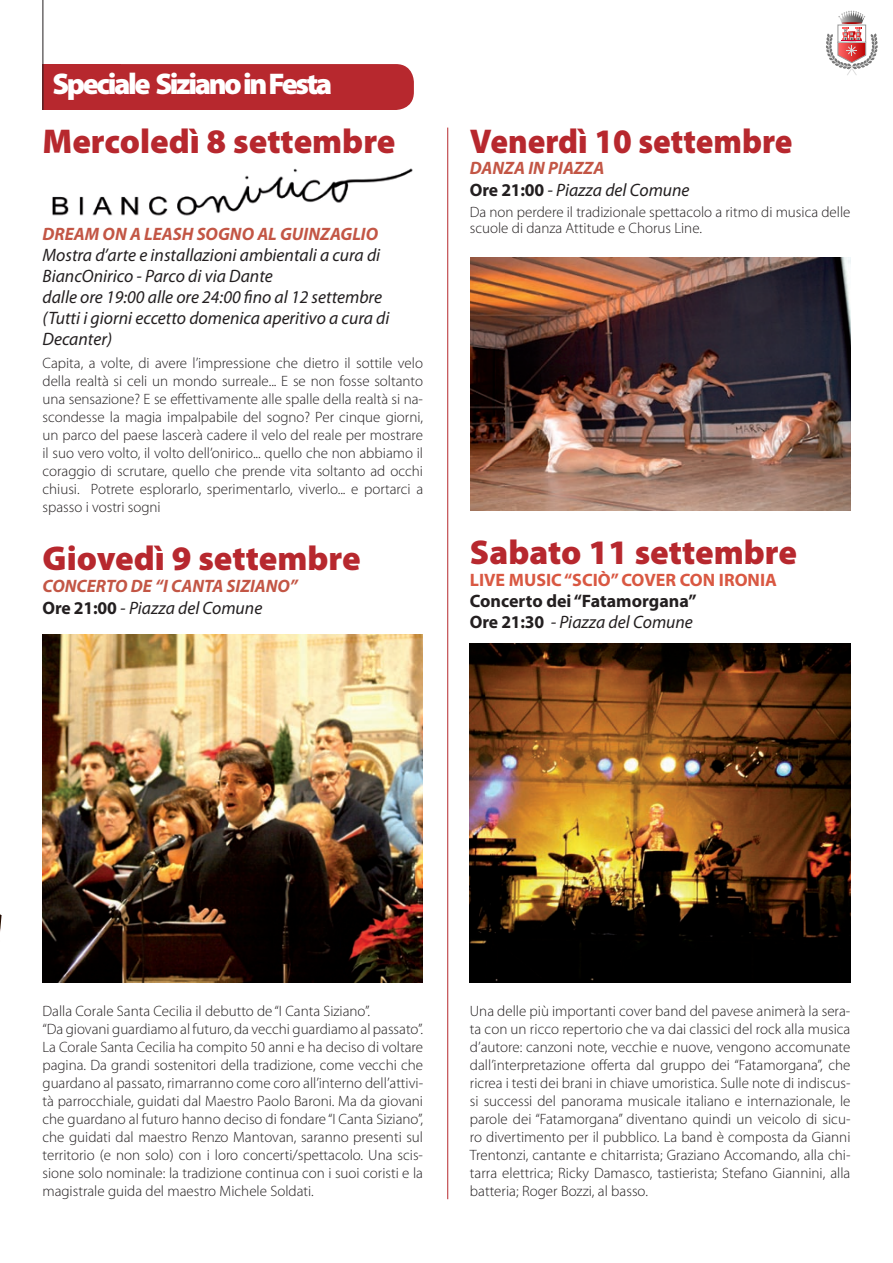
<style>
.page{position:relative;width:893px;height:1263px;background:#fff}
.page>*{position:absolute;margin:0;border:0;box-sizing:border-box;transform-origin:0 0}
.t1{font:900 34.5px "Myriad Pro";color:#b7282e}
.t2{font:900 34.5px "Myriad Pro";color:#b7282e;scale:.95 1}
.t3{font:900 30px "Myriad Pro";letter-spacing:-.08em;color:#fff}
.t4{font:italic 18px/21px "Myriad Pro";color:#231f20}
.t5{font:italic 700 18px/21.6px "Myriad Pro";color:#c35645}
.t6{font:700 18px/21px "Myriad Pro";color:#231f20}
.t7{font:700 18px "Myriad Pro";color:#d95842}
.t8{font:300 15px/18px "Myriad Pro";color:#231f20;text-align:justify}
.s1{font-style:normal;color:#231f20}
.s2{font-weight:400;color:#231f20}
.s3{font-weight:700;color:#c35645}
.s4{font-weight:700;font-style:normal}
.s5{font-weight:400;font-style:italic}
</style>
<div class="page">
<svg style="left:826px;top:11px;width:52px;height:64px"></svg>
<div style="left:43px;top:64px;width:78px;height:46px;background:#b7282e"></div>
<div style="left:74px;top:64px;width:340px;height:46px;background:#b7282e;border-radius:18px"></div>
<hr style="left:43px;top:0;width:1px;height:110px;background:#231f20">
<hr style="left:447px;top:128px;width:1px;height:1071px;background:#b7282e">
<img style="left:52px;top:168px;width:361px;height:48px">
<img style="left:471px;top:258px;width:379px;height:252px">
<img style="left:43px;top:634px;width:379px;height:348px">
<svg style="left:0;top:914px;width:2px;height:18px"></svg>
<img style="left:469px;top:644px;width:381px;height:338px">
<h2 class="t3" style="left:52px;top:67px;width:281px">Speciale Siziano in Festa</h2>
<h1 class="t1" style="left:43px;top:122px;width:355px">Mercoledì 8 settembre</h1>
<p class="t5" style="left:43px;top:222px;width:337px">DREAM ON A LEASH SOGNO AL GUINZAGLIO</p>
<p class="t4" style="left:43px;top:244px;width:348px">Mostra d’arte e installazioni ambientali a cura di BiancOnirico - Parco di via Dante<br>dalle ore 19:00 alle ore 24:00 fino al 12 settembre (Tutti i giorni eccetto domenica aperitivo a cura di Decanter)</p>
<p class="t8" style="left:43px;top:354px;width:382px">Capita, a volte, di avere l’impressione che dietro il sottile velo della realtà si celi un mondo surreale... E se non fosse soltanto una sensazione? E se effettivamente alle spalle della realtà si na&shy;scondesse la magia impalpabile del sogno? Per cinque giorni, un parco del paese lascerà cadere il velo del reale per mostrare il suo vero volto, il volto dell’onirico... quello che non abbiamo il coraggio di scrutare, quello che prende vita soltanto ad occhi chiusi. Potrete esplorarlo, sperimentarlo, viverlo... e portarci a spasso i vostri sogni</p>
<h1 class="t1" style="left:43px;top:539px;width:320px">Giovedì 9 settembre</h1>
<p class="t5" style="left:43px;top:574px;width:257px">CONCERTO DE “I CANTA SIZIANO”<br><span class="s1">Ore 21:00</span> <span class="s2">- Piazza del Comune</span></p>
<h1 class="t2" style="left:470px;top:122px;width:341px">Venerdì 10 settembre</h1>
<p class="t4" style="left:470px;top:157px;width:221px;line-height:21.6px"><span class="s3">DANZA IN PIAZZA<br></span><span class="s4">Ore 21:00</span> - Piazza del Comune</p>
<p class="t8" style="left:470px;top:204px;width:382px;line-height:16.5px">Da non perdere il tradizionale spettacolo a ritmo di musica delle scuole di danza Attitude e Chorus Line.</p>
<h1 class="t1" style="left:470px;top:533px;width:329px">Sabato 11 settembre</h1>
<p class="t7" style="left:470px;top:568px;width:309px">LIVE MUSIC “SCIÒ” COVER CON IRONIA</p>
<p class="t6" style="left:470px;top:589px;width:228px">Concerto dei “Fatamorgana”<br>Ore 21:30 <span class="s5">- Piazza del Comune</span></p>
<p class="t8" style="left:43px;top:1002px;width:382px;text-align:left">Dalla Corale Santa Cecilia il debutto de “I Canta Siziano”.<br>“Da giovani guardiamo al futuro, da vecchi guardiamo al passato”.<br>La Corale Santa Cecilia ha compito 50 anni e ha deciso di voltare pagina. Da grandi sostenitori della tradizione, come vecchi che guardano al passato, rimarranno come coro all’interno dell’attivi&shy;tà parrocchiale, guidati dal Maestro Paolo Baroni. Ma da giovani che guardano al futuro hanno deciso di fondare “I Canta Siziano”, che guidati dal maestro Renzo Mantovan, saranno presenti sul territorio (e non solo) con i loro concerti/spettacolo. Una scis&shy;sione solo nominale: la tradizione continua con i suoi coristi e la magistrale guida del maestro Michele Soldati.</p>
<p class="t8" style="left:470px;top:1002px;width:382px">Una delle più importanti cover band del pavese animerà la sera&shy;ta con un ricco repertorio che va dai classici del rock alla musica d’autore: canzoni note, vecchie e nuove, vengono accomunate dall’interpretazione offerta dal gruppo dei “Fatamorgana”, che ricrea i testi dei brani in chiave umoristica. Sulle note di indiscus&shy;si successi del panorama musicale italiano e internazionale, le parole dei “Fatamorgana” diventano quindi un veicolo di sicu&shy;ro divertimento per il pubblico. La band è composta da Gianni Trentonzi, cantante e chitarrista; Graziano Accomando, alla chi&shy;tarra elettrica; Ricky Damasco, tastierista; Stefano Giannini, alla batteria; Roger Bozzi, al basso.</p>
</div>
